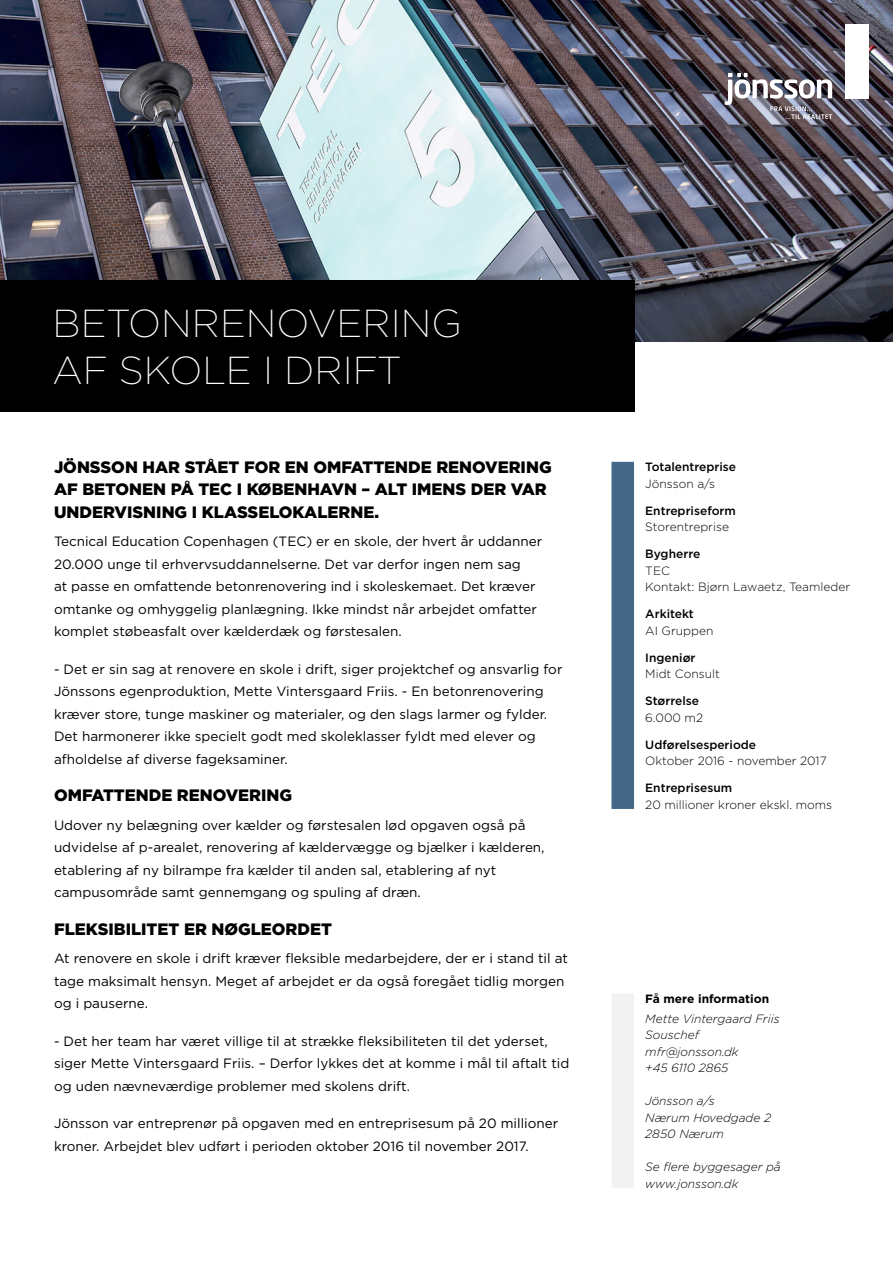
<style>
.page{position:relative;width:893px;height:1263px;background:#fff}
.page>*{position:absolute;margin:0;border:0;box-sizing:border-box;transform-origin:0 0}
.t1{font:200 39px/46.8px "Gotham";color:#fff}
.t2{font:900 16.5px/22.5px "Gotham";color:#000}
.t3{font:13.5px/22.5px "Gotham";color:#000}
.t4{font:300 12px/16.5px "Gotham";color:#000}
.t5{font:italic 300 12px/16.5px "Gotham";color:#000}
.t6{font:500 12px "Gotham";color:#000}
.t7{font:700 12px "Gotham";color:#000}
</style>
<div class="page">
<img style="left:0;top:0;width:893px;height:342px">
<div style="left:0;top:280px;width:634px;height:132px;background:#000"></div>
<div style="left:611px;top:462px;width:23px;height:347px;background:#456888"></div>
<div style="left:611px;top:993px;width:23px;height:195px;background:#f2f2f2"></div>
<div style="left:845px;top:24px;width:24px;height:74px;background:#fff"></div>
<img style="left:725px;top:73px;width:107px;height:46px">
<h1 class="t1" style="left:52px;top:299px;width:411px">BETONRENOVERING<br>AF SKOLE I DRIFT</h1>
<p class="t2" style="left:54px;top:455px;width:499px">JÖNSSON HAR STÅET FOR EN OMFATTENDE RENOVERING<br>AF BETONEN PÅ TEC I KØBENHAVN – ALT IMENS DER VAR<br>UNDERVISNING I KLASSELOKALERNE.</p>
<p class="t3" style="left:54px;top:530px;width:490px">Tecnical Education Copenhagen (TEC) er en skole, der hvert år uddanner 20.000 unge til erhvervsuddannelserne. Det var derfor ingen nem sag<br>at passe en omfattende betonrenovering ind i skoleskemaet. Det kræver omtanke og omhyggelig planlægning. Ikke mindst når arbejdet omfatter komplet støbeasfalt over kælderdæk og førstesalen.</p>
<p class="t3" style="left:54px;top:657px;width:510px">- Det er sin sag at renovere en skole i drift, siger projektchef og ansvarlig for Jönssons egenproduktion, Mette Vintersgaard Friis. - En betonrenovering kræver store, tunge maskiner og materialer, og den slags larmer og fylder.<br>Det harmonerer ikke specielt godt med skoleklasser fyldt med elever og afholdelse af diverse fageksaminer.</p>
<p class="t2" style="left:54px;top:784px;width:240px">OMFATTENDE RENOVERING</p>
<p class="t3" style="left:54px;top:813px;width:492px">Udover ny belægning over kælder og førstesalen lød opgaven også på udvidelse af p-arealet, renovering af kældervægge og bjælker i kælderen, etablering af ny bilrampe fra kælder til anden sal, etablering af nyt campusområde samt gennemgang og spuling af dræn.</p>
<p class="t2" style="left:54px;top:917px;width:279px">FLEKSIBILITET ER NØGLEORDET</p>
<p class="t3" style="left:54px;top:947px;width:515px">At renovere en skole i drift kræver fleksible medarbejdere, der er i stand til at tage maksimalt hensyn. Meget af arbejdet er da også foregået tidlig morgen og i pauserne.</p>
<p class="t3" style="left:54px;top:1029px;width:517px">- Det her team har været villige til at strække fleksibiliteten til det yderset, siger Mette Vintersgaard Friis. – Derfor lykkes det at komme i mål til aftalt tid og uden nævneværdige problemer med skolens drift.</p>
<p class="t3" style="left:54px;top:1112px;width:506px">Jönsson var entreprenør på opgaven med en entreprisesum på 20 millioner kroner. Arbejdet blev udført i perioden oktober 2016 til november 2017.</p>
<p class="t6" style="left:645px;top:459px;width:92px">Totalentreprise</p>
<p class="t4" style="left:645px;top:475px;width:71px">Jönsson a/s</p>
<p class="t6" style="left:645px;top:503px;width:92px">Entrepriseform</p>
<p class="t4" style="left:645px;top:519px;width:85px">Storentreprise</p>
<p class="t6" style="left:645px;top:546px;width:57px">Bygherre</p>
<p class="t4" style="left:645px;top:562px;width:206px">TEC<br>Kontakt: Bjørn Lawaetz, Teamleder</p>
<p class="t6" style="left:645px;top:606px;width:50px">Arkitekt</p>
<p class="t4" style="left:645px;top:622px;width:70px">AI Gruppen</p>
<p class="t6" style="left:645px;top:650px;width:52px">Ingeniør</p>
<p class="t4" style="left:645px;top:666px;width:76px">Midt Consult</p>
<p class="t6" style="left:645px;top:693px;width:55px">Størrelse</p>
<p class="t4" style="left:645px;top:709px;width:59px">6.000 m2</p>
<p class="t6" style="left:645px;top:737px;width:112px">Udførelsesperiode</p>
<p class="t4" style="left:645px;top:753px;width:183px">Oktober 2016 - november 2017</p>
<p class="t6" style="left:645px;top:780px;width:88px">Entreprisesum</p>
<p class="t4" style="left:645px;top:796px;width:188px">20 millioner kroner ekskl. moms</p>
<p class="t7" style="left:645px;top:991px;width:125px">Få mere information</p>
<p class="t5" style="left:645px;top:1010px;width:136px">Mette Vintergaard Friis<br>Souschef mfr@jonsson.dk<br>+45 6110 2865</p>
<p class="t5" style="left:645px;top:1092px;width:127px">Jönsson a/s<br>Nærum Hovedgade 2<br>2850 Nærum</p>
<p class="t5" style="left:645px;top:1158px;width:137px">Se flere byggesager på www.jonsson.dk</p>
</div>
